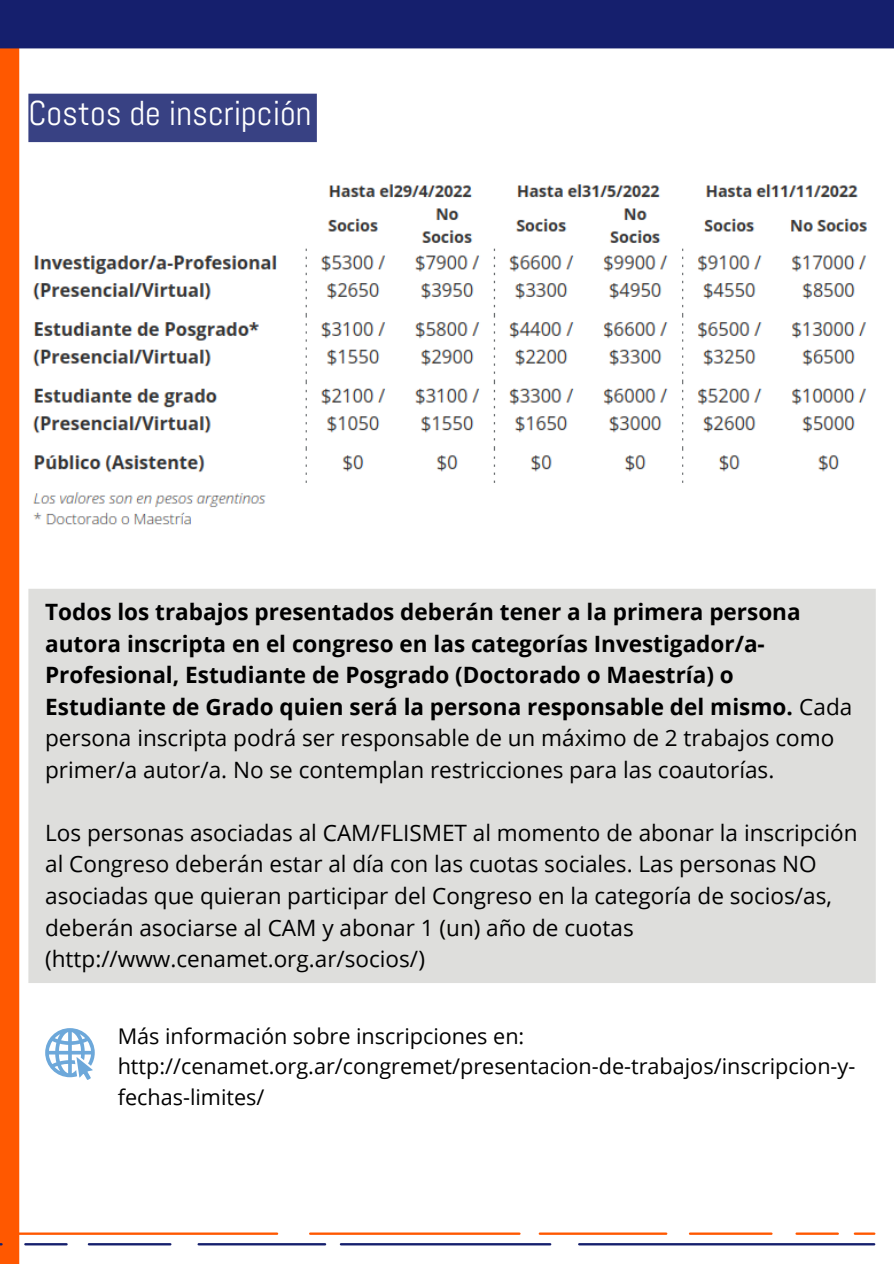
<style>
.page{position:relative;width:894px;height:1264px;background:#fff}
.page>*{position:absolute;margin:0;border:0;box-sizing:border-box;transform-origin:0 0}
.t1{font:34.5px "Abel";color:#fff}
.t2{font:700 22.5px/31.5px "Open Sans";color:#000}
.t3{font:22.5px/31.5px "Open Sans";color:#000}
.t4{font:21.6px/30.3px "Open Sans";color:#000}
.s1{font-weight:400}
</style>
<div class="page">
<div style="left:0;top:2px;width:892px;height:45px;background:#151f6d"></div>
<hr style="left:890px;top:4px;width:3px;height:41px;background:#151f6d">
<hr style="left:0;top:45px;width:890px;height:3px;background:#151f6d">
<hr style="left:0;top:0;width:890px;height:4px;background:#151f6d">
<hr style="left:0;top:1232px;width:277px;height:2px;background:#ff5800">
<hr style="left:310px;top:1232px;width:209px;height:2px;background:#ff5800">
<hr style="left:539px;top:1232px;width:127px;height:2px;background:#ff5800">
<hr style="left:689px;top:1232px;width:82px;height:2px;background:#ff5800">
<hr style="left:796px;top:1232px;width:41px;height:2px;background:#ff5800">
<hr style="left:854px;top:1232px;width:20px;height:2px;background:#ff5800">
<hr style="left:579px;top:1242px;width:294px;height:3px;background:#151f6d">
<hr style="left:341px;top:1242px;width:209px;height:3px;background:#151f6d">
<hr style="left:198px;top:1242px;width:127px;height:3px;background:#151f6d">
<hr style="left:89px;top:1242px;width:81px;height:3px;background:#151f6d">
<hr style="left:25px;top:1242px;width:42px;height:3px;background:#151f6d">
<div style="left:0;top:48px;width:19px;height:1215px;background:#ff5800"></div>
<div style="left:28px;top:94px;width:289px;height:48px;background:#384183"></div>
<div style="left:28px;top:589px;width:847px;height:394px;background:#dededc"></div>
<svg style="left:45px;top:1028px;width:50px;height:51px"></svg>
<img style="left:33px;top:184px;width:834px;height:341px">
<p class="t1" style="left:28px;top:91px;width:284px">Costos de inscripción</p>
<p class="t2" style="left:45px;top:595px;width:808px">Todos los trabajos presentados deberán tener a la primera persona autora inscripta en el congreso en las categorías Investigador/a-Profesional, Estudiante de Posgrado (Doctorado o Maestría) o Estudiante de Grado quien será la persona responsable del mismo. <span class="s1">Cada persona inscripta podrá ser responsable de un máximo de 2 trabajos como primer/a autor/a. No se contemplan restricciones para las coautorías.</span></p>
<p class="t3" style="left:45px;top:816px;width:813px">Los personas asociadas al CAM/FLISMET al momento de abonar la inscripción al Congreso deberán estar al día con las cuotas sociales. Las personas NO asociadas que quieran participar del Congreso en la categoría de socios/as, deberán asociarse al CAM y abonar 1 (un) año de cuotas (http://www.cenamet.org.ar/socios/)</p>
<p class="t4" style="left:118px;top:1020px;width:408px">Más información sobre inscripciones en:</p>
<p class="t4" style="left:118px;top:1050px;width:739px">http://cenamet.org.ar/congremet/presentacion-de-trabajos/inscripcion-y&shy;fechas-limites/</p>
</div>
